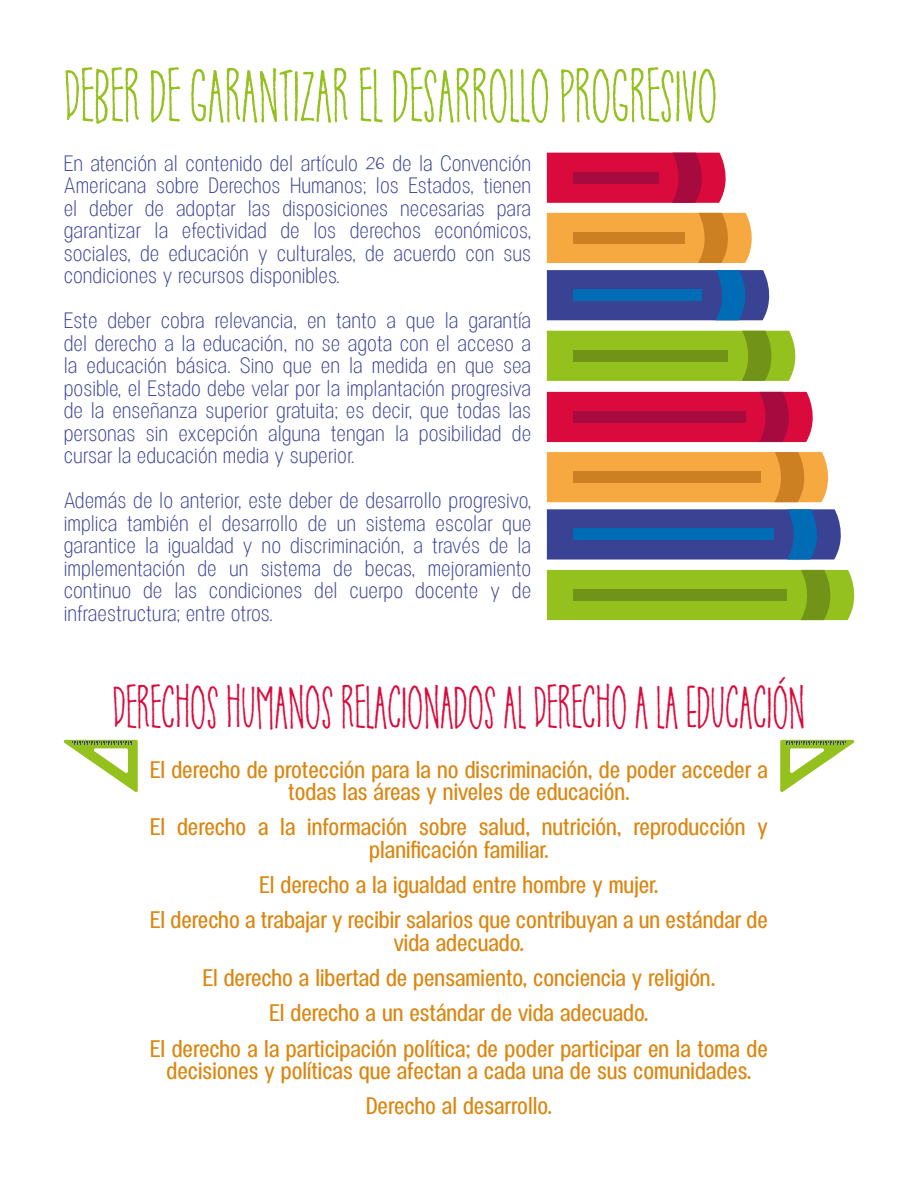
<style>
.page{position:relative;width:918px;height:1188px;background:#fff}
.page>*{position:absolute;margin:0;border:0;box-sizing:border-box;transform-origin:0 0}
.t1{font:57.6px "Pompelmus Sweet DEMO";color:#95c11f}
.t2{font:46.5px "Pompelmus Sweet DEMO";color:#da0a3c}
.t3{font:500 21px/35.2px "Specify PERSONAL Condensed";color:#db8610;text-align:center}
.t4{font:300 19.5px/22.5px "Specify PERSONAL Condensed";color:#3a4294;text-align:justify}
.s1{font-family:"Nawabiat";font-weight:400;font-size:22.5px}
</style>
<div class="page">
<svg style="left:547px;top:213px;width:205px;height:50px;background:#f1a43f"></svg>
<div style="left:573px;top:232px;width:112px;height:12px;background:#cd8022"></div>
<svg style="left:547px;top:153px;width:179px;height:50px;background:#d30e3f"></svg>
<div style="left:573px;top:172px;width:85px;height:12px;background:#a70a3e"></div>
<svg style="left:547px;top:270px;width:223px;height:50px;background:#364a99"></svg>
<div style="left:573px;top:289px;width:129px;height:12px;background:#006cb5"></div>
<svg style="left:547px;top:331px;width:249px;height:50px;background:#92bd21"></svg>
<div style="left:573px;top:350px;width:155px;height:12px;background:#719418"></div>
<svg style="left:547px;top:452px;width:282px;height:50px;background:#f2a540"></svg>
<div style="left:573px;top:471px;width:188px;height:12px;background:#cd8022"></div>
<svg style="left:547px;top:392px;width:266px;height:50px;background:#d40c3d"></svg>
<div style="left:573px;top:411px;width:173px;height:12px;background:#a70a3e"></div>
<svg style="left:547px;top:509px;width:294px;height:51px;background:#394a99"></svg>
<div style="left:573px;top:528px;width:201px;height:12px;background:#006cb5"></div>
<svg style="left:547px;top:570px;width:308px;height:50px;background:#92bd20"></svg>
<div style="left:573px;top:589px;width:214px;height:12px;background:#719418"></div>
<svg style="left:63px;top:740px;width:75px;height:52px"></svg>
<svg style="left:780px;top:740px;width:75px;height:52px"></svg>
<h1 class="t1" style="left:64px;top:55px;width:655px">DEBER DE GARANTIZAR EL DESARROLLO PROGRESIVO</h1>
<p class="t4" style="left:64px;top:152px;width:469px">En atención al contenido del artículo <span class="s1">26</span> de la Convención Americana sobre Derechos Humanos; los Estados, tienen el deber de adoptar las disposiciones necesarias para garantizar la efectividad de los derechos económicos, sociales, de educación y culturales, de acuerdo con sus condiciones y recursos disponibles.</p>
<p class="t4" style="left:64px;top:310px;width:469px">Este deber cobra relevancia, en tanto a que la garantía del derecho a la educación, no se agota con el acceso a la educación básica. Sino que en la medida en que sea posible, el Estado debe velar por la implantación progresiva de la enseñanza superior gratuita; es decir, que todas las personas sin excepción alguna tengan la posibilidad de cursar la educación media y superior.</p>
<p class="t4" style="left:64px;top:490px;width:469px">Además de lo anterior, este deber de desarrollo progresivo, implica también el desarrollo de un sistema escolar que garantice la igualdad y no discriminación, a través de la implementación de un sistema de becas, mejoramiento continuo de las condiciones del cuerpo docente y de infraestructura; entre otros.</p>
<h2 class="t2" style="left:113px;top:675px;width:694px">DERECHOS HUMANOS RELACIONADOS AL DERECHO A LA EDUCACIÓN</h2>
<p class="t3" style="left:150px;top:759px;width:619px;line-height:22.5px">El derecho de protección para la no discriminación, de poder acceder a todas las áreas y niveles de educación.</p>
<p class="t3" style="left:150px;top:816px;width:619px;line-height:22.5px">El derecho a la información sobre salud, nutrición, reproducción y planificación familiar.</p>
<p class="t3" style="left:150px;top:868px;width:619px">El derecho a la igualdad entre hombre y mujer.<br>El derecho a trabajar y recibir salarios que contribuyan a un estándar de</p>
<p class="t3" style="left:150px;top:926px;width:619px">vida adecuado.<br>El derecho a libertad de pensamiento, conciencia y religión.<br>El derecho a un estándar de vida adecuado.<br>El derecho a la participación política; de poder participar en la toma de</p>
<p class="t3" style="left:167px;top:1054px;width:586px">decisiones y políticas que afectan a cada una de sus comunidades.<br>Derecho al desarrollo.</p>
</div>
